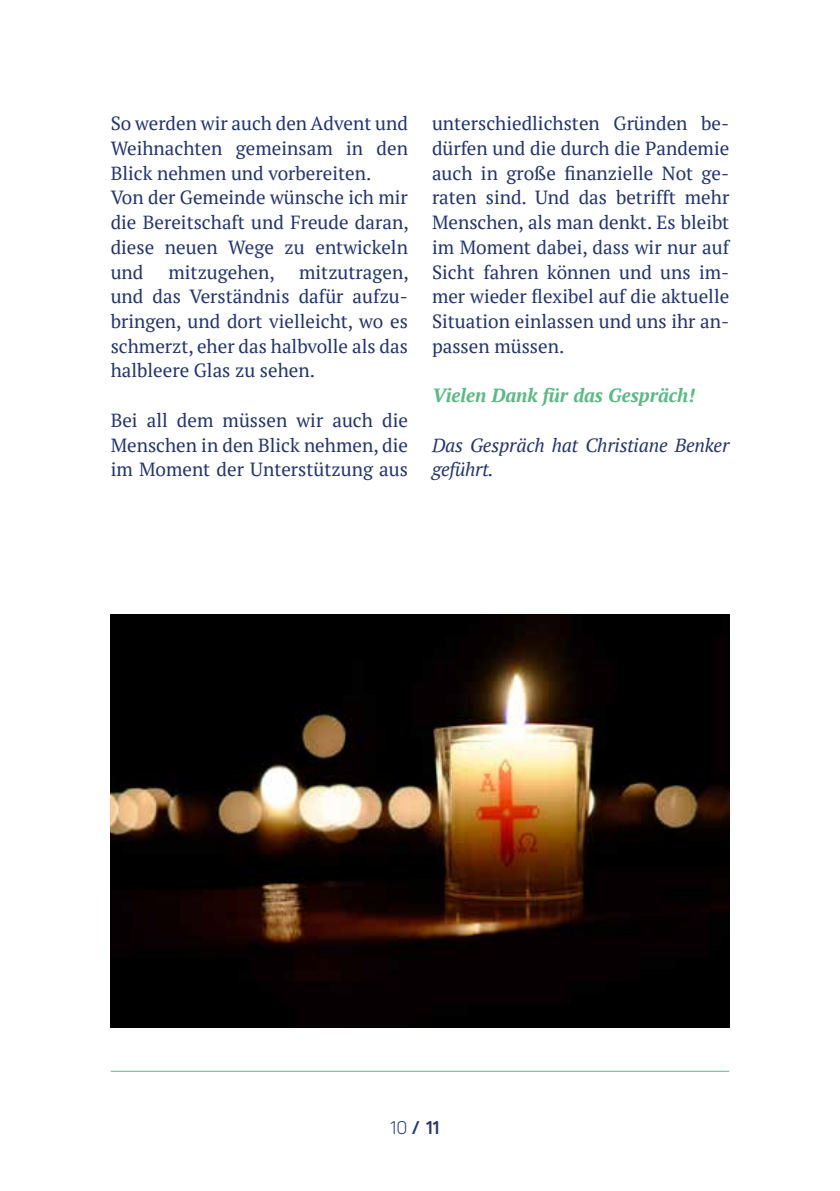
<style>
.page{position:relative;width:840px;height:1191px;background:#fff}
.page>*{position:absolute;margin:0;border:0;box-sizing:border-box;transform-origin:0 0}
.t1{font:19px/24.6px "PT Serif";color:#24356b;text-align:justify}
.t2{font:italic 19px/24.8px "PT Serif";letter-spacing:-.01em;color:#24356b}
.t3{font:italic 700 19px "PT Serif";color:#5cb885}
.t4{font:700 18px "Uni Neue";color:#24356b}
.s1{font-weight:400}
</style>
<div class="page">
<hr style="left:111px;top:1070px;width:618px;height:1px;background:#5cb885">
<img style="left:111px;top:615px;width:618px;height:413px">
<p class="t1" style="left:111px;top:111px;width:299px;text-align:left">So werden wir auch den Advent und<br>Weihnachten gemeinsam in den<br>Blick nehmen und vorbereiten.<br>Von der Gemeinde wünsche ich mir die Bereitschaft und Freude daran, diese neuen Wege zu entwickeln und</p>
<p class="t1" style="left:168px;top:259px;width:108px">mitzugehen,</p>
<p class="t1" style="left:111px;top:259px;width:299px;text-indent:188px">mitzutragen, und das Verständnis dafür aufzu&shy;bringen, und dort vielleicht, wo es schmerzt, eher das halbvolle als das halbleere Glas zu sehen.</p>
<p class="t1" style="left:111px;top:407px;width:298px">Bei all dem müssen wir auch die Menschen in den Blick nehmen, die im Moment der Unterstützung aus</p>
<p class="t1" style="left:432px;top:111px;width:298px">unterschiedlichsten Gründen be&shy;dürfen und die durch die Pandemie auch in große finanzielle Not ge&shy;raten sind. Und das betrifft mehr Menschen, als man denkt. Es bleibt im Moment dabei, dass wir nur auf Sicht fahren können und uns im&shy;mer wieder flexibel auf die aktuelle Situation einlassen und uns ihr an&shy;passen müssen.</p>
<p class="t3" style="left:432px;top:383px;width:264px">Vielen Dank für das Gespräch!</p>
<p class="t2" style="left:432px;top:432px;width:299px">Das Gespräch hat Christiane Benker geführt.</p>
<p class="t4" style="left:390px;top:1116px;width:51px"><span class="s1">10</span> / 11</p>
</div>
